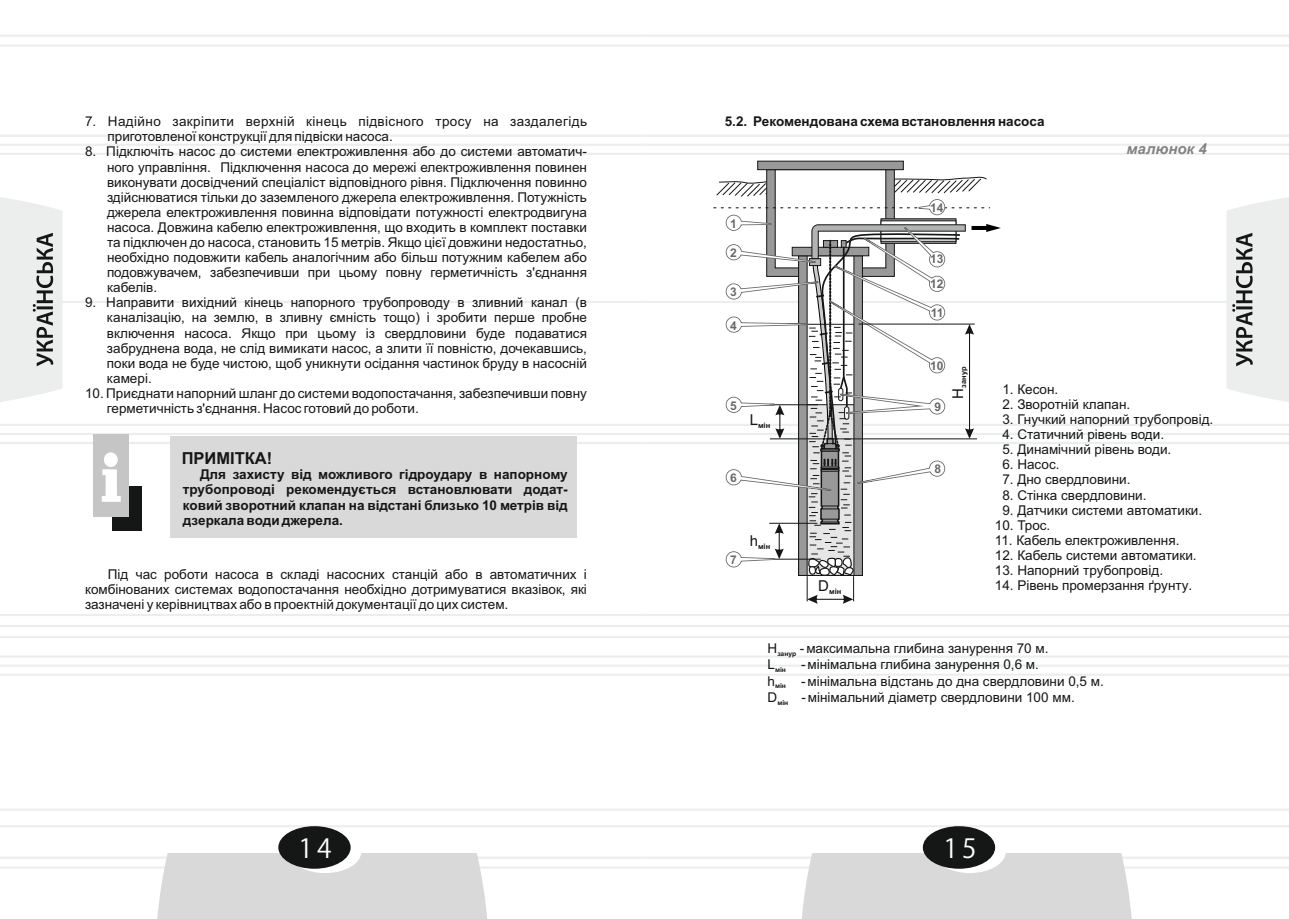
<style>
.page{position:relative;width:1289px;height:919px;background:#fff}
.page>*{position:absolute;margin:0;border:0;box-sizing:border-box;transform-origin:0 0}
.t1{font:26.25px "Koz Go Pro";color:#fff}
.t2{font:700 16.5px "Arial";color:#151616}
.t3{font:italic 700 15px "Arial";color:#818281}
.t4{font:13.5px/15.1px "Arial";color:#151616;text-align:justify}
.t5{font:700 13.5px/15.1px "Arial";color:#151616;text-align:justify}
.t6{font:13.5px/15.1px "Arial";letter-spacing:.025em;color:#151616}
.t7{font:700 12px/24.5px "Arial";color:#686868}
.t8{font:700 7.5px "Arial";color:#151616}
.t9{font:700 6.75px "Arial";color:#151616}
</style>
<div class="page">
<hr style="left:0;top:135px;width:644px;height:2px;background:#eceded">
<hr style="left:0;top:153px;width:644px;height:2px;background:#eceded">
<hr style="left:0;top:614px;width:644px;height:2px;background:#eceded">
<hr style="left:0;top:635px;width:644px;height:3px;background:#eceded">
<hr style="left:0;top:655px;width:644px;height:2px;background:#eceded">
<hr style="left:0;top:673px;width:644px;height:2px;background:#eceded">
<hr style="left:0;top:856px;width:644px;height:2px;background:#eceded">
<hr style="left:0;top:866px;width:644px;height:2px;background:#eceded">
<hr style="left:0;top:35px;width:644px;height:2px;background:#eceded">
<hr style="left:0;top:45px;width:644px;height:2px;background:#eceded">
<hr style="left:0;top:808px;width:644px;height:2px;background:#eceded">
<hr style="left:0;top:825px;width:644px;height:2px;background:#eceded">
<div style="left:157px;top:853px;width:330px;height:65px;background:#d9d9da"></div>
<svg style="left:289px;top:830px;width:72px;height:43px"></svg>
<div style="left:278px;top:826px;width:72px;height:42px;background:#151616;border-radius:50%"></div>
<hr style="left:644px;top:135px;width:644px;height:2px;background:#eceded">
<hr style="left:0;top:144px;width:1288px;height:2px;background:#eff0f0">
<hr style="left:644px;top:153px;width:644px;height:2px;background:#eceded">
<hr style="left:644px;top:614px;width:644px;height:2px;background:#eceded">
<hr style="left:0;top:625px;width:1288px;height:2px;background:#eceded">
<hr style="left:644px;top:635px;width:644px;height:3px;background:#eceded">
<hr style="left:644px;top:655px;width:644px;height:2px;background:#eceded">
<hr style="left:0;top:665px;width:1288px;height:2px;background:#f0f1f1">
<hr style="left:644px;top:673px;width:644px;height:2px;background:#eceded">
<hr style="left:644px;top:856px;width:644px;height:2px;background:#eceded">
<hr style="left:644px;top:866px;width:644px;height:2px;background:#eceded">
<hr style="left:644px;top:35px;width:644px;height:2px;background:#eceded">
<hr style="left:644px;top:45px;width:644px;height:2px;background:#eceded">
<hr style="left:644px;top:808px;width:644px;height:2px;background:#eceded">
<hr style="left:644px;top:825px;width:644px;height:2px;background:#eceded">
<div style="left:801px;top:853px;width:330px;height:65px;background:#d9d9da"></div>
<div style="left:933px;top:830px;width:72px;height:43px;background:#fff;border-radius:50%"></div>
<div style="left:922px;top:826px;width:73px;height:42px;background:#151616;border-radius:50%"></div>
<svg style="left:0;top:160px;width:1288px;height:443px"></svg>
<p class="t6" style="left:107px;top:115px;width:481px;text-indent:-22px">7. Надійно закріпити верхній кінець підвісного тросу на заздалегідь приготовленої конструкції для підвіски насоса.</p>
<p class="t4" style="left:107px;top:145px;width:481px;text-indent:-22px">8. Підключіть насос до системи електроживлення або до системи автоматич&shy;ного управління. Підключення насоса до мережі електроживлення повинен виконувати досвідчений спеціаліст відповідного рівня. Підключення повинно здійснюватися тільки до заземленого джерела електроживлення. Потужність джерела електроживлення повинна відповідати потужності електродвигуна насоса. Довжина кабелю електроживлення, що входить в комплект поставки та підключен до насоса, становить 15 метрів. Якщо цієї довжини недостатньо, необхідно подовжити кабель аналогічним або більш потужним кабелем або подовжувачем, забезпечивши при цьому повну герметичність з'єднання кабелів.</p>
<p class="t4" style="left:107px;top:296px;width:481px;text-indent:-22px">9. Направити вихідний кінець напорного трубопроводу в зливний канал (в каналізацію, на землю, в зливну ємність тощо) і зробити перше пробне включення насоса. Якщо при цьому із свердловини буде подаватися забруднена вода, не слід вимикати насос, а злити її повністю, дочекавшись, поки вода не буде чистою, щоб уникнути осідання частинок бруду в насосній камері.</p>
<p class="t4" style="left:107px;top:387px;width:481px;text-indent:-22px">10. Приєднати напорний шланг до системи водопостачання, забезпечивши повну герметичність з'єднання. Насос готовий до роботи.</p>
<p class="t2" style="left:182px;top:451px;width:92px">ПРИМІТКА!</p>
<p class="t5" style="left:183px;top:468px;width:386px;text-indent:17px">Для захисту від можливого гідроудару в напорному трубопроводі рекомендується встановлювати додат&shy;ковий зворотний клапан на відстані близько 10 метрів від дзеркала води джерела.</p>
<p class="t4" style="left:85px;top:568px;width:503px;text-indent:23px">Під час роботи насоса в складі насосних станцій або в автоматичних і комбінованих системах водопостачання необхідно дотримуватися вказівок, які зазначені у керівництвах або в проектній документації до цих систем.</p>
<p class="t5" style="left:724px;top:115px;width:321px">5.2. Рекомендована схема встановлення насоса</p>
<p class="t7" style="left:730px;top:212px;width:8px">1</p>
<p class="t7" style="left:730px;top:242px;width:8px">2</p>
<p class="t7" style="left:730px;top:281px;width:8px">3</p>
<p class="t7" style="left:730px;top:314px;width:8px">4</p>
<p class="t7" style="left:930px;top:196px;width:15px">14</p>
<p class="t7" style="left:930px;top:248px;width:15px">13<br>12</p>
<p class="t7" style="left:930px;top:302px;width:14px">11</p>
<p class="t3" style="left:1126px;top:143px;width:82px">малюнок 4</p>
<p class="t7" style="left:730px;top:394px;width:8px">5</p>
<p class="t8" style="left:749px;top:423px;width:22px"><sup>L</sup>мін</p>
<p class="t7" style="left:730px;top:467px;width:8px">6</p>
<p class="t7" style="left:730px;top:549px;width:8px">7</p>
<p class="t8" style="left:749px;top:544px;width:22px"><sup>h</sup>мін</p>
<p class="t8" style="left:818px;top:588px;width:24px"><sup>D</sup>мін</p>
<p class="t7" style="left:930px;top:354px;width:15px">10</p>
<p class="t7" style="left:934px;top:395px;width:8px">9</p>
<p class="t8" style="left:960px;top:398px;width:33px;rotate:-90deg"><sup>Н</sup>занур</p>
<p class="t7" style="left:934px;top:457px;width:8px">8</p>
<p class="t4" style="left:1002px;top:383px;width:57px">1. Кесон.</p>
<p class="t4" style="left:1002px;top:398px;width:129px">2. Зворотній клапан.</p>
<p class="t4" style="left:1002px;top:413px;width:212px">3. Гнучкий напорний трубопровід.</p>
<p class="t4" style="left:1002px;top:428px;width:163px">4. Статичний рівень води.</p>
<p class="t4" style="left:1002px;top:443px;width:170px">5. Динамічний рівень води.</p>
<p class="t4" style="left:1002px;top:458px;width:59px">6. Насос.</p>
<p class="t4" style="left:1002px;top:473px;width:130px">7. Дно свердловини.</p>
<p class="t4" style="left:1002px;top:488px;width:146px">8. Стінка свердловини.</p>
<p class="t4" style="left:1002px;top:503px;width:201px">9. Датчики системи автоматики.</p>
<p class="t4" style="left:994px;top:518px;width:57px">10. Трос.</p>
<p class="t4" style="left:994px;top:533px;width:186px">11. Кабель електроживлення.</p>
<p class="t4" style="left:994px;top:548px;width:203px">12. Кабель системи автоматики.</p>
<p class="t4" style="left:994px;top:564px;width:170px">13. Напорний трубопровід.</p>
<p class="t4" style="left:994px;top:579px;width:199px">14. Рівень промерзання ґрунту.</p>
<p class="t4" style="left:767px;top:641px;width:11px">Н</p>
<p class="t4" style="left:800px;top:641px;width:250px">-максимальна глибина занурення 70 м.</p>
<p class="t9" style="left:777px;top:650px;width:20px">занур</p>
<p class="t4" style="left:767px;top:658px;width:9px">L</p>
<p class="t4" style="left:801px;top:658px;width:239px">-мінімальна глибина занурення 0,6 м.</p>
<p class="t9" style="left:775px;top:667px;width:12px">мін</p>
<p class="t4" style="left:767px;top:674px;width:9px">h</p>
<p class="t4" style="left:801px;top:674px;width:304px">-мінімальна відстань до дна свердловини 0,5 м.</p>
<p class="t9" style="left:775px;top:683px;width:12px">мін</p>
<p class="t4" style="left:767px;top:691px;width:11px">D</p>
<p class="t4" style="left:801px;top:691px;width:275px">-мінімальний діаметр свердловини 100 мм.</p>
<p class="t9" style="left:777px;top:699px;width:12px">мін</p>
<h1 class="t1" style="left:298px;top:835px;width:35px">14</h1>
<h1 class="t1" style="left:943px;top:835px;width:35px">15</h1>
</div>
